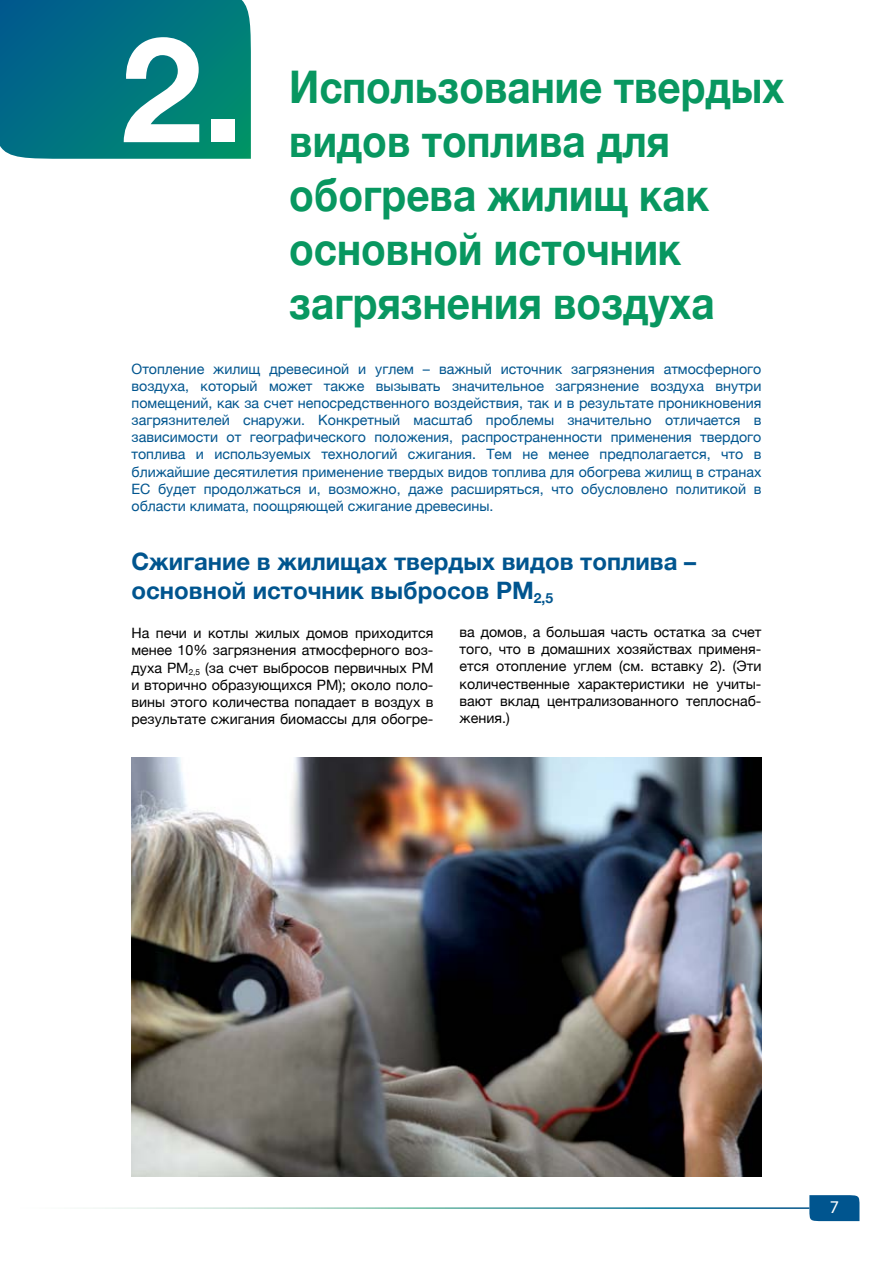
<style>
.page{position:relative;width:893px;height:1263px;background:#fff}
.page>*{position:absolute;margin:0;border:0;box-sizing:border-box;transform-origin:0 0}
.t1{font:700 147px "Helvetica Neue LT Std";color:#fff}
.t2{font:700 45px/54px "Helvetica Neue";color:#089760;scale:.9 1}
.t3{font:700 24px/28.8px "Helvetica Neue";color:#00558f}
.t4{font:18px "Myriad Pro";color:#fff}
.t5{font:14.25px/17.1px "Helvetica Neue";color:#00558f;text-align:justify}
.t6{font:14.25px/17.1px "Helvetica Neue";color:#000;text-align:justify}
</style>
<div class="page">
<svg style="left:809px;top:1195px;width:50px;height:26px"></svg>
<img style="left:132px;top:757px;width:629px;height:419px">
<svg style="left:0;top:0;width:251px;height:159px;background:#01767f"></svg>
<h1 class="t1" style="left:121px;top:-1px;width:124px">2.</h1>
<h2 class="t2" style="left:289px;top:59px;width:551px">Использование твердых видов топлива для обогрева жилищ как основной источник загрязнения воздуха</h2>
<p class="t5" style="left:132px;top:360px;width:631px">Отопление жилищ древесиной и углем – важный источник загрязнения атмосферного воздуха, который может также вызывать значительное загрязнение воздуха внутри помещений, как за счет непосредственного воздействия, так и в результате проникновения загрязнителей снаружи. Конкретный масштаб проблемы значительно отличается в зависимости от географического положения, распространенности применения твердого топлива и используемых технологий сжигания. Тем не менее предполагается, что в ближайшие десятилетия применение твердых видов топлива для обогрева жилищ в странах ЕС будет продолжаться и, возможно, даже расширяться, что обусловлено политикой в области климата, поощряющей сжигание древесины.</p>
<h3 class="t3" style="left:132px;top:546px;width:566px">Сжигание в жилищах твердых видов топлива – основной источник выбросов PM<sub>2,5</sub></h3>
<p class="t6" style="left:131px;top:624px;width:303px">На печи и котлы жилых домов приходится менее 10% загрязнения атмосферного воз&shy;духа PM<sub>2,5</sub> (за счет выбросов первичных PM и вторично образующихся PM); около поло&shy;вины этого количества попадает в воздух в результате сжигания биомассы для обогре-</p>
<p class="t6" style="left:460px;top:623px;width:303px">ва домов, а большая часть остатка за счет того, что в домашних хозяйствах применя&shy;ется отопление углем (см. вставку 2). (Эти количественные характеристики не учиты&shy;вают вклад централизованного теплоснаб&shy;жения.)</p>
<p class="t4" style="left:830px;top:1195px;width:11px">7</p>
</div>
